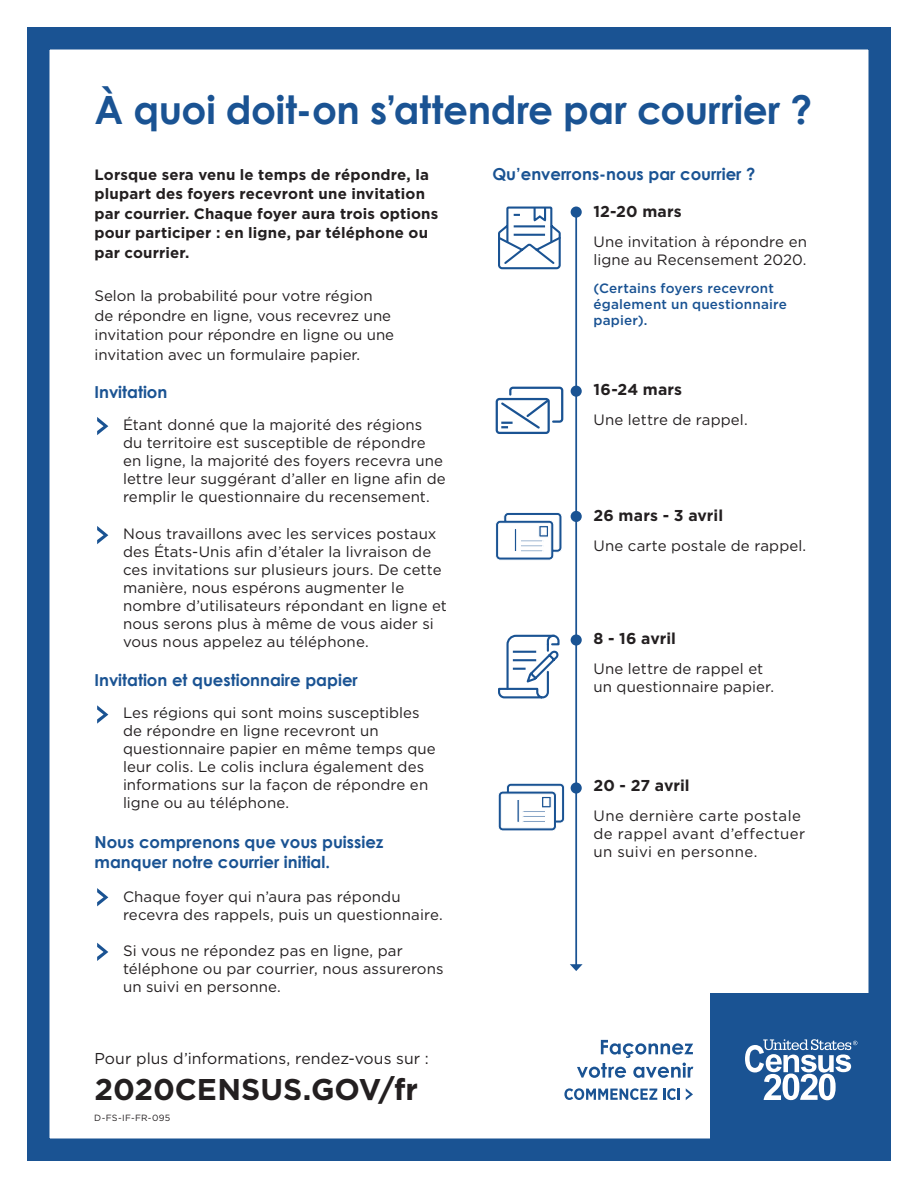
<style>
.page{position:relative;width:918px;height:1188px;background:#fff}
.page>*{position:absolute;margin:0;border:0;box-sizing:border-box;transform-origin:0 0}
.t1{font:700 39px "Century Gothic";letter-spacing:-.005em;color:#1a5393}
.t2{font:700 30px "Gotham";color:#231f20}
.t3{font:700 16.5px/20.2px "Century Gothic";color:#1a5393}
.t4{font:700 15.75px "Gotham";letter-spacing:.005em;color:#231f20}
.t5{font:15.75px "Gotham";letter-spacing:.005em;color:#231f20}
.t6{font:15px/18px "Gotham";letter-spacing:.005em;color:#231f20}
.t7{font:700 15px/19.5px "Gotham";letter-spacing:.01em;color:#231f20}
.t8{font:15px/18px "Gotham";letter-spacing:.03em;color:#231f20}
.t9{font:500 13.5px/16.2px "Gotham";letter-spacing:.015em;color:#1a5393}
.t10{font:9px "Gotham";letter-spacing:.035em;color:#231f20}
</style>
<div class="page">
<svg style="left:97px;top:417px;width:11px;height:18px"></svg>
<svg style="left:97px;top:526px;width:11px;height:18px"></svg>
<svg style="left:97px;top:705px;width:11px;height:19px"></svg>
<svg style="left:97px;top:888px;width:11px;height:18px"></svg>
<svg style="left:97px;top:943px;width:11px;height:18px"></svg>
<svg style="left:498px;top:207px;width:63px;height:62px"></svg>
<hr style="left:514px;top:225px;width:31px;height:2px;background:#1a5393">
<hr style="left:514px;top:234px;width:31px;height:2px;background:#1a5393">
<svg style="left:499px;top:387px;width:64px;height:42px"></svg>
<div style="left:496px;top:398px;width:54px;height:36px;border:2px solid #1a5393;border-radius:3px"></div>
<svg style="left:495px;top:512px;width:67px;height:48px"></svg>
<svg style="left:498px;top:635px;width:62px;height:63px"></svg>
<svg style="left:498px;top:783px;width:67px;height:48px"></svg>
<hr style="left:575px;top:212px;width:2px;height:753px;background:#1a5393">
<svg style="left:570px;top:964px;width:13px;height:7px"></svg>
<div style="left:571px;top:207px;width:11px;height:11px;background:#1a5393;border-radius:50%"></div>
<div style="left:571px;top:386px;width:11px;height:11px;background:#1a5393;border-radius:50%"></div>
<div style="left:571px;top:511px;width:11px;height:11px;background:#1a5393;border-radius:50%"></div>
<div style="left:571px;top:634px;width:11px;height:12px;background:#1a5393;border-radius:50%"></div>
<div style="left:571px;top:782px;width:11px;height:12px;background:#1a5393;border-radius:50%"></div>
<div style="left:27px;top:27px;width:864px;height:1134px;border:22px solid #1a5393"></div>
<svg style="left:686px;top:1088px;width:7px;height:12px"></svg>
<svg style="left:577px;top:1040px;width:116px;height:38px"></svg>
<svg style="left:564px;top:1088px;width:93px;height:12px"></svg>
<svg style="left:663px;top:1088px;width:17px;height:12px"></svg>
<div style="left:711px;top:994px;width:180px;height:167px;background:#1a5393"></div>
<svg style="left:745px;top:1039px;width:112px;height:61px"></svg>
<h1 class="t1" style="left:94px;top:80px;width:719px">À quoi doit-on s’attendre par courrier ?</h1>
<p class="t7" style="left:94px;top:164px;width:345px">Lorsque sera venu le temps de répondre, la plupart des foyers recevront une invitation par courrier. Chaque foyer aura trois options pour participer : en ligne, par téléphone ou par courrier.</p>
<p class="t6" style="left:94px;top:286px;width:301px;line-height:19.5px">Selon la probabilité pour votre région de répondre en ligne, vous recevrez une invitation pour répondre en ligne ou une invitation avec un formulaire papier.</p>
<h2 class="t3" style="left:94px;top:381px;width:74px">Invitation</h2>
<p class="t6" style="left:123px;top:416px;width:324px">Étant donné que la majorité des régions<br>du territoire est susceptible de répondre en ligne, la majorité des foyers recevra une lettre leur suggérant d’aller en ligne afin de remplir le questionnaire du recensement.</p>
<p class="t6" style="left:123px;top:524px;width:325px">Nous travaillons avec les services postaux des États-Unis afin d’étaler la livraison de ces invitations sur plusieurs jours. De cette manière, nous espérons augmenter le nombre d’utilisateurs répondant en ligne et nous serons plus à même de vous aider si vous nous appelez au téléphone.</p>
<h2 class="t3" style="left:94px;top:669px;width:265px">Invitation et questionnaire papier</h2>
<p class="t6" style="left:123px;top:704px;width:314px">Les régions qui sont moins susceptibles de répondre en ligne recevront un questionnaire papier en même temps que leur colis. Le colis inclura également des informations sur la façon de répondre en ligne ou au téléphone.</p>
<h2 class="t3" style="left:94px;top:831px;width:291px">Nous comprenons que vous puissiez manquer notre courrier initial.</h2>
<p class="t6" style="left:123px;top:887px;width:321px">Chaque foyer qui n’aura pas répondu recevra des rappels, puis un questionnaire.</p>
<p class="t6" style="left:123px;top:942px;width:322px">Si vous ne répondez pas en ligne, par téléphone ou par courrier, nous assurerons un suivi en personne.</p>
<h2 class="t3" style="left:492px;top:163px;width:265px">Qu’enverrons-nous par courrier ?</h2>
<p class="t4" style="left:594px;top:201px;width:90px">12-20 mars</p>
<p class="t6" style="left:594px;top:232px;width:215px">Une invitation à répondre en ligne au Recensement 2020.</p>
<p class="t9" style="left:594px;top:280px;width:195px">(Certains foyers recevront également un questionnaire papier).</p>
<p class="t4" style="left:594px;top:379px;width:90px">16-24 mars</p>
<p class="t6" style="left:594px;top:411px;width:156px">Une lettre de rappel.</p>
<p class="t4" style="left:594px;top:505px;width:131px">26 mars - 3 avril</p>
<p class="t6" style="left:594px;top:536px;width:214px">Une carte postale de rappel.</p>
<p class="t4" style="left:594px;top:628px;width:84px">8 - 16 avril</p>
<p class="t6" style="left:594px;top:659px;width:182px">Une lettre de rappel et un questionnaire papier.</p>
<p class="t4" style="left:594px;top:775px;width:98px">20 - 27 avril</p>
<p class="t8" style="left:594px;top:806px;width:213px">Une dernière carte postale de rappel avant d’effectuer un suivi en personne.</p>
<p class="t5" style="left:94px;top:1049px;width:336px">Pour plus d’informations, rendez-vous sur :</p>
<p class="t2" style="left:94px;top:1070px;width:325px">2020CENSUS.GOV/fr</p>
<p class="t10" style="left:94px;top:1112px;width:78px">D-FS-IF-FR-095</p>
</div>
